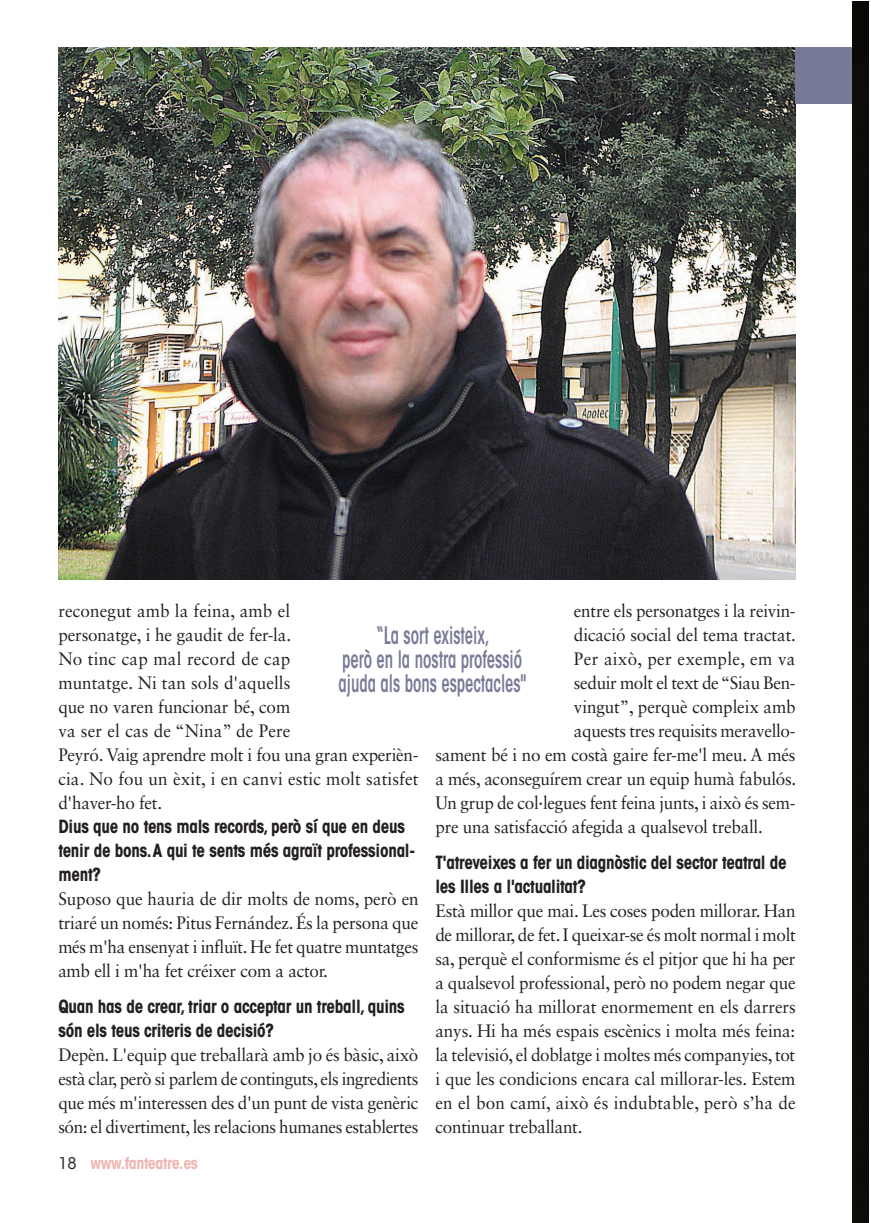
<style>
.page{position:relative;width:871px;height:1223px;background:#fff}
.page>*{position:absolute;margin:0;border:0;box-sizing:border-box;transform-origin:0 0}
.t1{font:600 condensed 24px/24px "ITC Avant Garde Std";color:#777a97;text-align:center;scale:.7 1}
.t2{font:18px/24px "Sabon LT Std";letter-spacing:-.015em;color:#231f20;text-align:justify;scale:.95 1}
.t3{font:18px/24px "Sabon LT Std";letter-spacing:.005em;color:#231f20;scale:.95 1}
.t4{font:700 condensed 18px/24px "ITC Avant Garde Std";letter-spacing:-.015em;color:#231f20;scale:.95 1}
.t5{font:18px "Sabon LT Std";letter-spacing:.015em;color:#231f20;scale:.95 1}
.t6{font:700 condensed 16px "ITC Avant Garde Std";letter-spacing:-.025em;color:#efb7b2}
.s1{font-weight:400;font-stretch:normal;color:#231f20}
</style>
<div class="page">
<img style="left:58px;top:47px;width:737px;height:533px">
<div style="left:795px;top:47px;width:74px;height:57px;background:#777a97"></div>
<div style="left:852px;top:2px;width:17px;height:1220px;background:#0e0c08"></div>
<p class="t2" style="left:574px;top:598px;width:235px">entre els personatges i la reivin-</p>
<p class="t2" style="left:574px;top:622px;width:235px">dicació social del tema tractat.</p>
<p class="t5" style="left:574px;top:648px;width:235px">Per això, per exemple, em va</p>
<p class="t2" style="left:574px;top:670px;width:235px">seduir molt el text de “Siau Ben-</p>
<p class="t2" style="left:574px;top:694px;width:235px">vingut”, perquè compleix amb</p>
<p class="t2" style="left:574px;top:718px;width:235px">aquests tres requisits meravello-</p>
<p class="t2" style="left:435px;top:742px;width:380px">sament bé i no em costà gaire fer-me'l meu. A més</p>
<p class="t2" style="left:435px;top:766px;width:381px">a més, aconseguírem crear un equip humà fabulós.</p>
<p class="t2" style="left:435px;top:790px;width:380px">Un grup de col·legues fent feina junts, i això és sem-</p>
<p class="t2" style="left:435px;top:814px;width:346px">pre una satisfacció afegida a qualsevol treball.</p>
<p class="t4" style="left:435px;top:850px;width:371px">T'atreveixes a fer un diagnòstic del sector teatral de les Illes a l'actualitat?</p>
<p class="t2" style="left:435px;top:898px;width:381px">Està millor que mai. Les coses poden millorar. Han de millorar, de fet. I queixar-se és molt normal i molt sa, perquè el conformisme és el pitjor que hi ha per a qualsevol professional, però no podem negar que la situació ha millorat enormement en els darrers anys. Hi ha més espais escènics i molta més feina: la televisió, el doblatge i moltes més companyies, tot i que les condicions encara cal millorar-les. Estem en el bon camí, això és indubtable, però s’ha de continuar treballant.</p>
<p class="t3" style="left:58px;top:598px;width:380px">reconegut amb la feina, amb el<br>personatge, i he gaudit de fer-la.<br>No tinc cap mal record de cap<br>muntatge. Ni tan sols d'aquells<br>que no varen funcionar bé, com<br>va ser el cas de “Nina” de Pere<br>Peyró. Vaig aprendre molt i fou una gran experièn&shy;cia. No fou un èxit, i en canvi estic molt satisfet d'haver-ho fet.</p>
<p class="t4" style="left:58px;top:814px;width:377px">Dius que no tens mals records, però sí que en deus tenir de bons. A qui te sents més agraït professional&shy;ment?</p>
<p class="t2" style="left:58px;top:886px;width:381px">Suposo que hauria de dir molts de noms, però en triaré un només: Pitus Fernández. És la persona que més m'ha ensenyat i influït. He fet quatre muntatges amb ell i m'ha fet créixer com a actor.</p>
<p class="t4" style="left:58px;top:994px;width:366px">Quan has de crear, triar o acceptar un treball, quins són els teus criteris de decisió?</p>
<p class="t2" style="left:58px;top:1042px;width:380px">Depèn. L'equip que treballarà amb jo és bàsic, això està clar, però si parlem de continguts, els ingredients que més m'interessen des d'un punt de vista genèric són: el divertiment, les relacions humanes establertes</p>
<h1 class="t1" style="left:338px;top:623px;width:269px">“La sort existeix,<br>però en la nostra professió ajuda als bons espectacles"</h1>
<p class="t6" style="left:58px;top:1152px;width:141px"><span class="s1">18</span> www.fanteatre.es</p>
</div>
